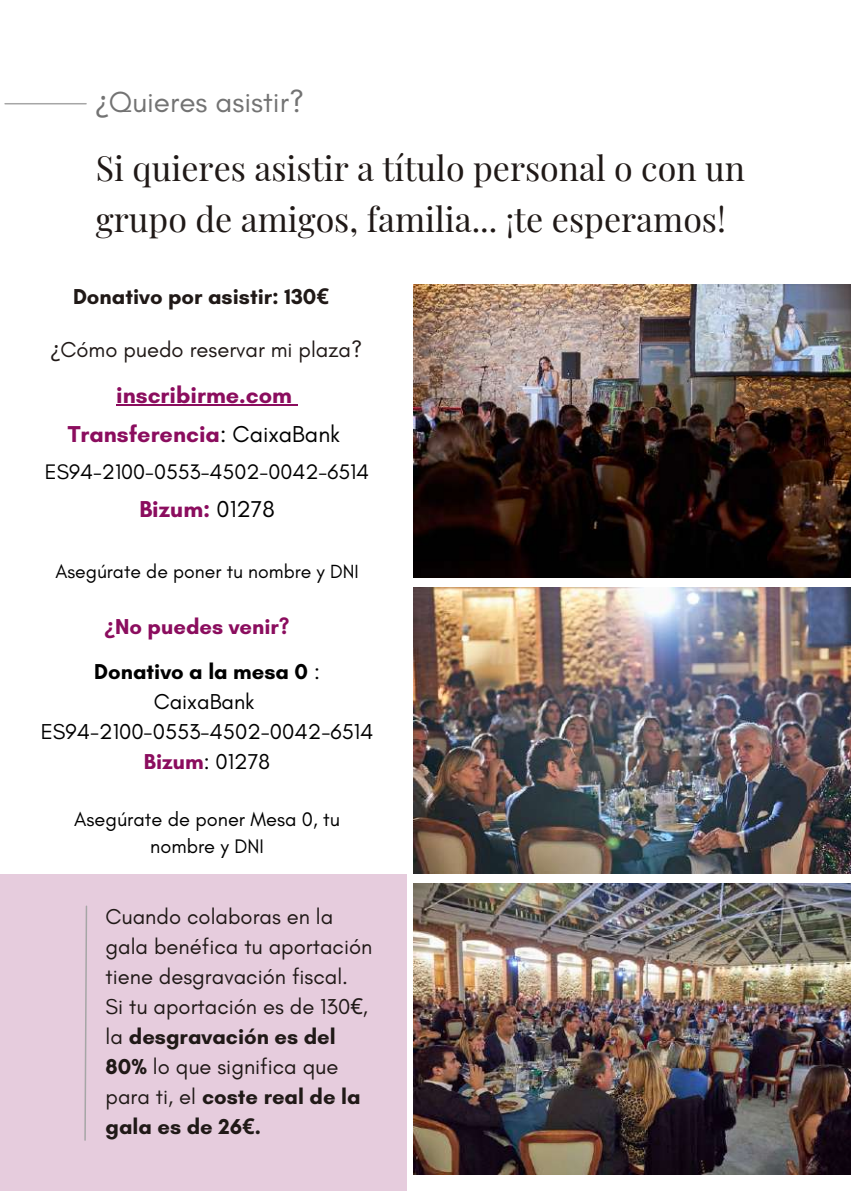
<style>
.page{position:relative;width:851px;height:1191px;background:#fff}
.page>*{position:absolute;margin:0;border:0;box-sizing:border-box;transform-origin:0 0}
.t1{font:34px/50.8px "Playfair Display";color:#201917}
.t2{font:29.6px "Glacial Indifference";color:#737373}
.t3{font:700 23.4px "Glacial Indifference";color:#8b0d5e}
.t4{font:22px/29.8px "Glacial Indifference";color:#201917}
.t5{font:22px/30px "Glacial Indifference";color:#000;text-align:center}
.t6{font:700 22px "Glacial Indifference";color:#201917}
.t7{font:700 22px "Glacial Indifference";color:#8b0d5e}
.t8{font:21.4px "Glacial Indifference";color:#000}
.t9{font:20px/27px "Glacial Indifference";color:#000;text-align:center}
.t10{font:19.4px "Glacial Indifference";color:#000}
.s1{font-family:"Noto Sans"}
.s2{font-weight:400;color:#000}
.s3{font-weight:700}
.s4{font-weight:700;color:#8b0d5e}
.s5{font-family:"Noto Sans";font-weight:700}
</style>
<div class="page">
<div style="left:0;top:874px;width:406px;height:316px;background:#e6ccdd"></div>
<svg style="left:84px;top:905px;width:4px;height:236px"></svg>
<hr style="left:5px;top:103px;width:81px;height:1px;background:#a6a6a6">
<img style="left:413px;top:284px;width:437px;height:294px">
<img style="left:413px;top:587px;width:437px;height:286px">
<img style="left:413px;top:883px;width:437px;height:291px">
<hr style="left:116px;top:404px;width:156px;height:2px;background:#8b0d5e">
<hr style="left:272px;top:404px;width:20px;height:2px;background:#8b0d5e">
<svg style="left:292px;top:404px;width:6px;height:2px"></svg>
<h2 class="t2" style="left:96px;top:84px;width:209px"><span class="s1">¿</span>Quieres asistir?</h2>
<h1 class="t1" style="left:96px;top:142px;width:650px">Si quieres asistir a título personal o con un grupo de amigos, familia... ¡te esperamos!</h1>
<p class="t6" style="left:73px;top:284px;width:257px">Donativo por asistir: 130<span class="s1">€</span></p>
<p class="t4" style="left:51px;top:334px;width:312px"><span class="s1">¿</span>Cómo puedo reservar mi plaza?</p>
<p class="t3" style="left:116px;top:380px;width:177px">inscribirme.com</p>
<p class="t3" style="left:68px;top:419px;width:274px">Transferencia<span class="s2">: CaixaBank</span></p>
<p class="t8" style="left:45px;top:459px;width:326px">ES94-2100-0553-4502-0042-6514</p>
<p class="t3" style="left:139px;top:494px;width:137px">Bizum: <span class="s2">01278</span></p>
<p class="t10" style="left:55px;top:560px;width:305px">Asegúrate de poner tu nombre y DNI</p>
<p class="t7" style="left:104px;top:613px;width:186px"><span class="s1">¿</span>No puedes venir?</p>
<p class="t5" style="left:41px;top:656px;width:334px"><span class="s3">Donativo a la mesa 0</span> :<br>CaixaBank<br>ES94-2100-0553-4502-0042-6514<br><span class="s4">Bizum</span>: 01278</p>
<p class="t9" style="left:74px;top:805px;width:267px">Asegúrate de poner Mesa 0, tu nombre y DNI</p>
<p class="t4" style="left:105px;top:902px;width:268px">Cuando colaboras en la gala benéfica tu aportación tiene desgravación fiscal.<br>Si tu aportación es de 130<span class="s1">€</span>, la <span class="s3">desgravación es del<br>80%</span> lo que significa que para ti, el <span class="s3">coste real de la gala es de 26</span><span class="s5">€</span><span class="s3">.</span></p>
</div>
